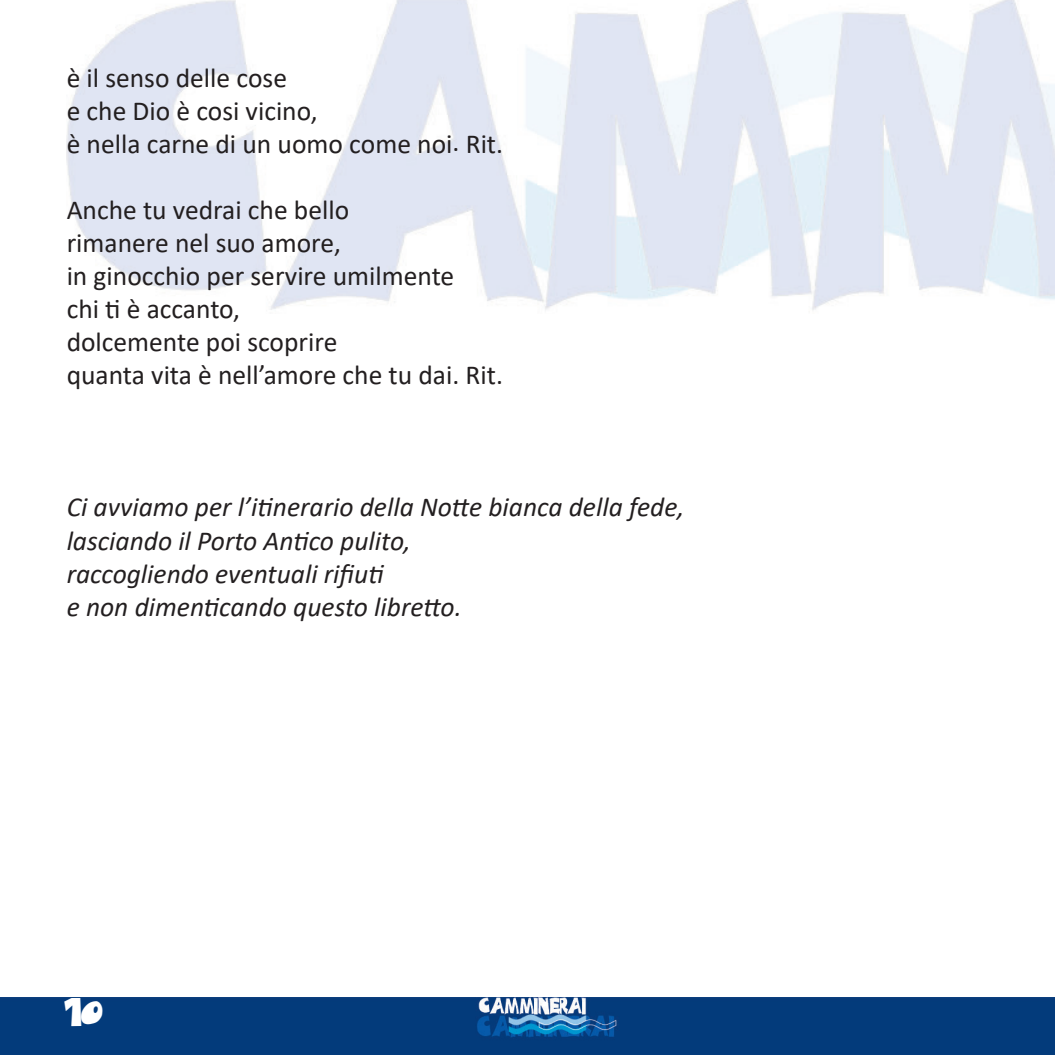
<style>
.page{position:relative;width:1055px;height:1055px;background:#fff}
.page>*{position:absolute;margin:0;border:0;box-sizing:border-box;transform-origin:0 0}
.t1{font:30px "Blades";color:#fff}
.t2{font:27.5px/33px "Calibri";color:#231f20}
.t3{font:italic 27.5px/33px "Calibri";color:#231f20}
</style>
<div class="page">
<img style="left:0;top:997px;width:1055px;height:58px">
<img style="left:67px;top:0;width:988px;height:310px">
<svg style="left:106px;top:300px;width:13px;height:10px"></svg>
<p class="t2" style="left:67px;top:61px;width:438px">è il senso delle cose<br>e che Dio è cosi vicino,<br>è nella carne di un uomo come noi. Rit.</p>
<p class="t2" style="left:67px;top:193px;width:438px">Anche tu vedrai che bello<br>rimanere nel suo amore,<br>in ginocchio per servire umilmente<br>chi è accanto,<br>dolcemente poi scoprire<br>quanta vita è nell’amore che tu dai. Rit.</p>
<p class="t3" style="left:67px;top:489px;width:619px">Ci avviamo per l’itinerario della Notte bianca della fede, lasciando il Porto Antico pulito,<br>raccogliendo eventuali rifiuti<br>e non dimenticando questo libretto.</p>
<p class="t1" style="left:64px;top:1000px;width:40px">10</p>
</div>
